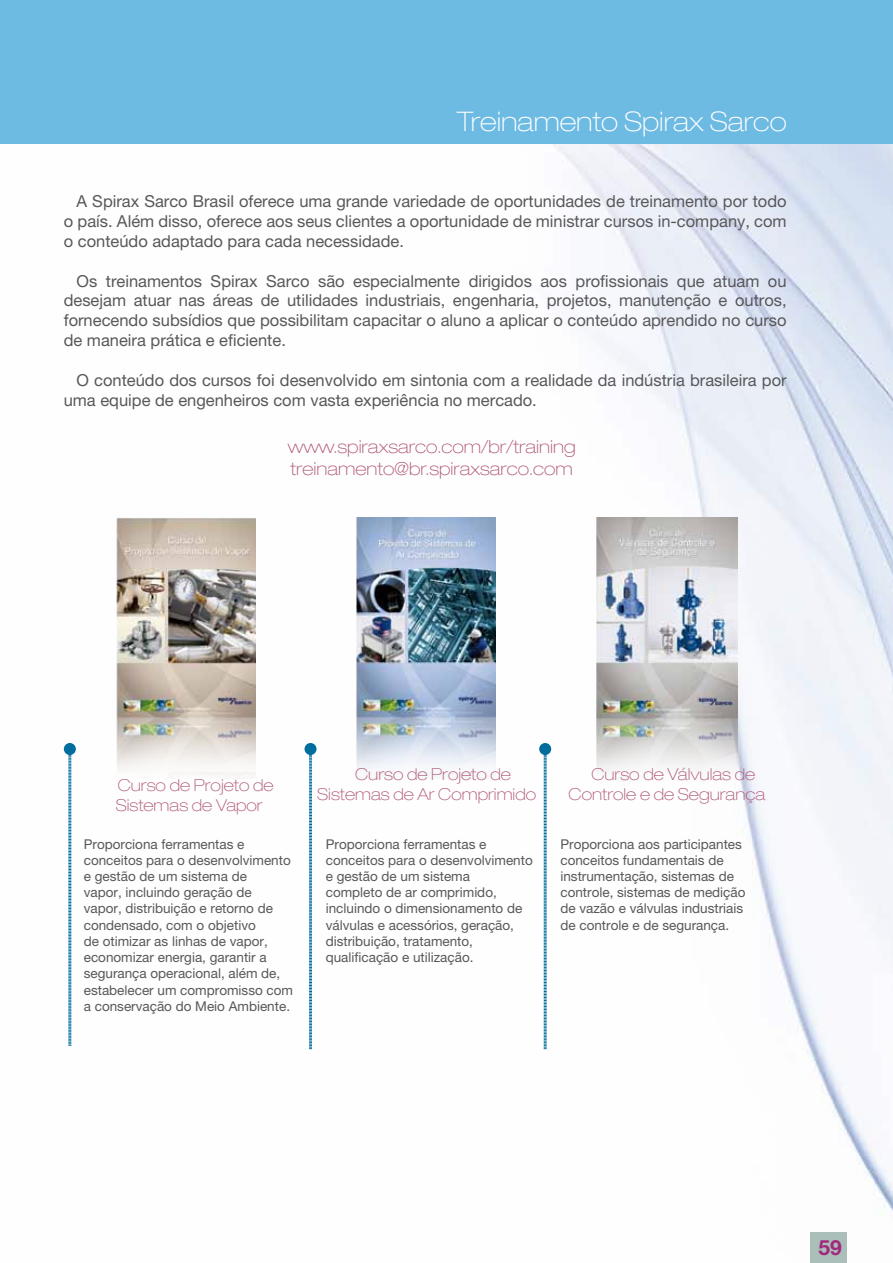
<style>
.page{position:relative;width:893px;height:1263px;background:#fff}
.page>*{position:absolute;margin:0;border:0;box-sizing:border-box;transform-origin:0 0}
.t1{font:100 expanded 27px "Helvetica Neue LT Pro";color:#fff}
.t2{font:700 21px "Helvetica Neue LT Pro";color:#a12a7e}
.t3{font:100 expanded 18px/21.6px "Helvetica Neue LT Pro";color:#b15979}
.t4{font:16.5px/19.8px "Helvetica Neue LT Pro";color:#58585a;text-align:justify}
.t5{font:100 expanded 16.5px/19.8px "Helvetica Neue LT Pro";color:#b15979}
.t6{font:13.5px/16.2px "Helvetica Neue LT Pro";color:#58585a}
</style>
<div class="page">
<img style="left:63px;top:144px;width:830px;height:1072px">
<div style="left:810px;top:1232px;width:37px;height:31px;background:#aabfb9"></div>
<div style="left:0;top:0;width:893px;height:144px;background:#6dbae3"></div>
<img style="left:355px;top:518px;width:141px;height:260px">
<img style="left:115px;top:518px;width:141px;height:260px">
<img style="left:597px;top:518px;width:141px;height:264px">
<svg style="left:68px;top:755px;width:3px;height:291px"></svg>
<div style="left:64px;top:743px;width:12px;height:12px;background:#006d9d;border-radius:50%"></div>
<svg style="left:309px;top:755px;width:3px;height:294px"></svg>
<div style="left:304px;top:743px;width:12px;height:12px;background:#006d9d;border-radius:50%"></div>
<svg style="left:544px;top:755px;width:3px;height:294px"></svg>
<div style="left:539px;top:743px;width:12px;height:12px;background:#006d9d;border-radius:50%"></div>
<h1 class="t1" style="left:457px;top:106px;width:331px">Treinamento Spirax Sarco</h1>
<p class="t4" style="left:64px;top:191px;width:724px;text-indent:13px">A Spirax Sarco Brasil oferece uma grande variedade de oportunidades de treinamento por todo o país. Além disso, oferece aos seus clientes a oportunidade de ministrar cursos in-company, com o conteúdo adaptado para cada necessidade.</p>
<p class="t4" style="left:64px;top:271px;width:724px;text-indent:13px">Os treinamentos Spirax Sarco são especialmente dirigidos aos profissionais que atuam ou desejam atuar nas áreas de utilidades industriais, engenharia, projetos, manutenção e outros, fornecendo subsídios que possibilitam capacitar o aluno a aplicar o conteúdo aprendido no curso de maneira prática e eficiente.</p>
<p class="t4" style="left:64px;top:370px;width:724px;text-indent:13px">O conteúdo dos cursos foi desenvolvido em sintonia com a realidade da indústria brasileira por uma equipe de engenheiros com vasta experiência no mercado.</p>
<h3 class="t3" style="left:288px;top:436px;width:290px">www.spiraxsarco.com/br/training treinamento@br.spiraxsarco.com</h3>
<p class="t5" style="left:116px;top:775px;width:159px">Curso de Projeto de<br>Sistemas de Vapor</p>
<p class="t5" style="left:317px;top:764px;width:220px;text-indent:38px">Curso de Projeto de<br>Sistemas de Ar Comprimido</p>
<p class="t5" style="left:568px;top:764px;width:198px;text-indent:23px">Curso de Válvulas de<br>Controle e de Segurança</p>
<p class="t6" style="left:84px;top:835px;width:211px">Proporciona ferramentas e conceitos para o desenvolvimento e gestão de um sistema de<br>vapor, incluindo geração de vapor, distribuição e retorno de condensado, com o objetivo<br>de otimizar as linhas de vapor, economizar energia, garantir a segurança operacional, além de, estabelecer um compromisso com a conservação do Meio Ambiente.</p>
<p class="t6" style="left:326px;top:835px;width:209px">Proporciona ferramentas e conceitos para o desenvolvimento e gestão de um sistema<br>completo de ar comprimido, incluindo o dimensionamento de válvulas e acessórios, geração, distribuição, tratamento, qualificação e utilização.</p>
<p class="t6" style="left:560px;top:835px;width:187px">Proporciona aos participantes conceitos fundamentais de instrumentação, sistemas de controle, sistemas de medição de vazão e válvulas industriais de controle e de segurança.</p>
<h2 class="t2" style="left:819px;top:1234px;width:25px">59</h2>
</div>
